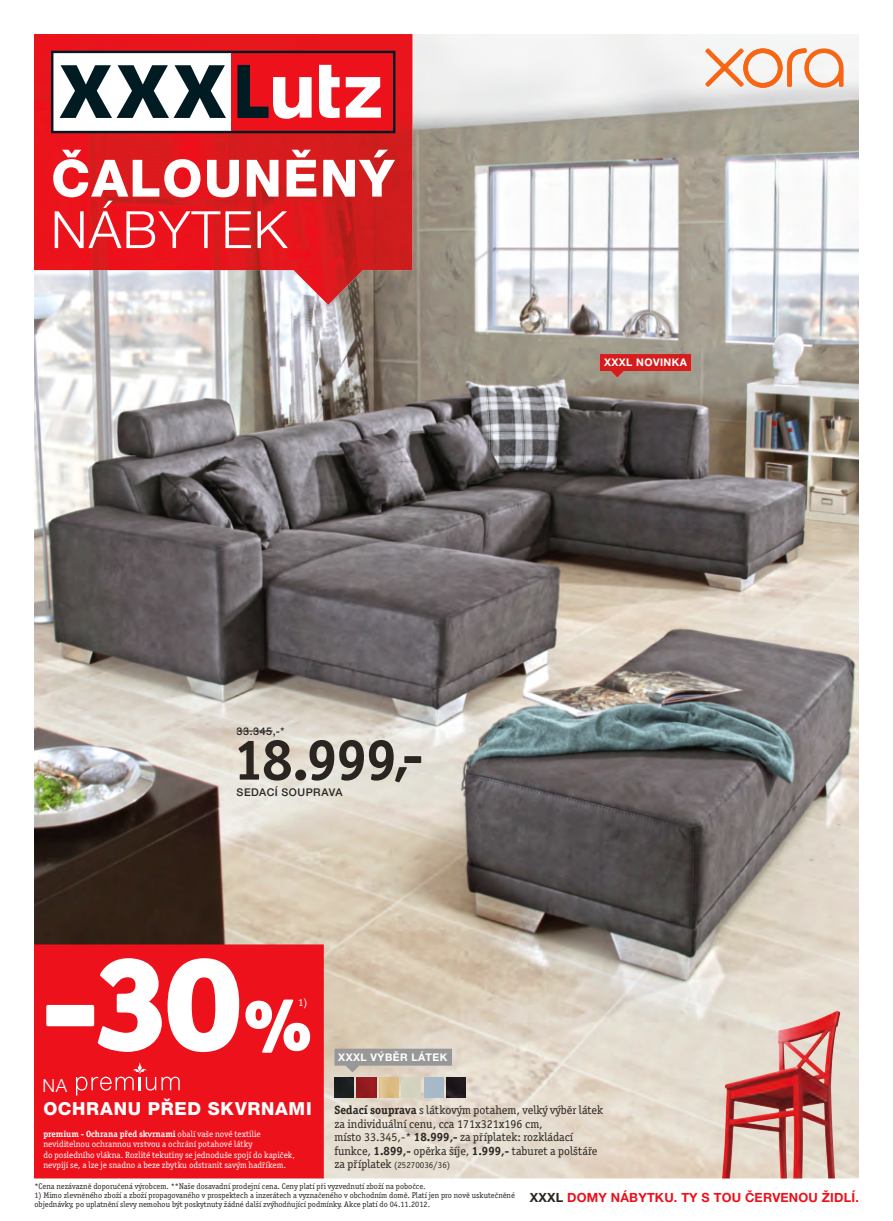
<style>
.page{position:relative;width:893px;height:1221px;background:#fff}
.page>*{position:absolute;margin:0;border:0;box-sizing:border-box;transform-origin:0 0}
.t1{font:900 133.35px "Officina Serif ITC Pro";color:#fff}
.t2{font:700 57.75px "Officina Serif ITC Pro";color:#2a2521}
.t3{font:800 51.45px "Helvetica Neue LT Pro";letter-spacing:.03em;color:#fff}
.t4{font:300 51.45px "Helvetica Neue LT Pro";letter-spacing:.03em;color:#fff}
.t5{font:800 18px "Helvetica Neue LT Pro";letter-spacing:.04em;color:#fff}
.t6{font:300 18px "Helvetica Neue LT Pro";color:#fff}
.t7{font:700 12.6px "Helvetica Neue LT Pro";letter-spacing:.015em;color:#ed111c}
.t8{font:12px/13.5px "Officina Serif ITC Pro";color:#2a2521}
.t9{font:500 10.65px "Helvetica Neue LT Pro";letter-spacing:.05em;color:#2a2521}
.t10{font:700 10.5px "Helvetica Neue LT Pro";letter-spacing:.04em;color:#fff}
.t11{font:10.5px "Officina Serif ITC Pro";color:#fff}
.t12{font:9px/10.5px "Officina Serif ITC Pro";color:#fff}
.t13{font:9px "Officina Serif ITC Pro";color:#2a2521}
.t14{font:8.25px/9px "Officina Serif ITC Pro";color:#2a2521}
.s1{font-size:74.1px}
.s2{font-weight:700}
.s3{font-size:12px}
.s4{color:#2a2521}
</style>
<div class="page">
<hr style="left:0;top:867px;width:1px;height:353px;background:#e1e1e1">
<img style="left:34px;top:34px;width:825px;height:1144px">
<svg style="left:705px;top:48px;width:139px;height:40px"></svg>
<img style="left:34px;top:34px;width:284px;height:261px">
<img style="left:318px;top:34px;width:94px;height:271px">
<svg style="left:51px;top:51px;width:344px;height:82px"></svg>
<img style="left:600px;top:354px;width:91px;height:24px">
<img style="left:722px;top:1010px;width:118px;height:168px">
<hr style="left:237px;top:730px;width:36px;height:1px;background:#2a2521">
<div style="left:34px;top:944px;width:290px;height:234px;background:#ed111c"></div>
<svg style="left:76px;top:1062px;width:104px;height:33px;background:#ef2d36"></svg>
<svg style="left:334px;top:1048px;width:118px;height:24px;background:#aca8a3"></svg>
<img style="left:334px;top:1077px;width:20px;height:20px">
<img style="left:357px;top:1077px;width:19px;height:20px">
<img style="left:379px;top:1077px;width:19px;height:20px">
<img style="left:402px;top:1077px;width:19px;height:20px">
<img style="left:424px;top:1077px;width:19px;height:20px">
<img style="left:447px;top:1077px;width:19px;height:20px">
<h3 class="t3" style="left:51px;top:148px;width:345px">ČALOUNĚNÝ</h3>
<h3 class="t4" style="left:51px;top:198px;width:238px">NÁBYTEK</h3>
<p class="t9" style="left:237px;top:724px;width:49px">33.345,-*</p>
<h2 class="t2" style="left:233px;top:724px;width:192px">18.999,-</h2>
<p class="t9" style="left:237px;top:785px;width:107px">SEDACÍ SOUPRAVA</p>
<h1 class="t1" style="left:42px;top:916px;width:271px">-30<span class="s1">%</span></h1>
<p class="t11" style="left:298px;top:995px;width:11px">1)</p>
<h3 class="t6" style="left:43px;top:1074px;width:26px">NA</h3>
<p class="t10" style="left:338px;top:1050px;width:110px">XXXL VÝBĚR LÁTEK</p>
<p class="t10" style="left:604px;top:356px;width:84px">XXXL NOVINKA</p>
<h3 class="t5" style="left:43px;top:1097px;width:270px">OCHRANU PŘED SKVRNAMI</h3>
<p class="t12" style="left:43px;top:1128px;width:253px"><span class="s2">premium - Ochrana před skvrnami</span> obalí vaše nové textilie neviditelnou ochrannou vrstvou a ochrání potahové látky<br>do posledního vlákna. Rozlité tekutiny se jednoduše spojí do kapiček, nevpijí se, a lze je snadno a beze zbytku odstranit savým hadříkem.</p>
<h3 class="t8" style="left:334px;top:1103px;width:270px"><span class="s2">Sedací souprava</span> s látkovým potahem, velký výběr látek za individuální cenu, cca 171x321x196 cm,<br>místo 33.345,-* <span class="s2">18.999,-</span> za příplatek: rozkládací funkce, <span class="s2">1.899,-</span> opěrka šíje, <span class="s2">1.999,-</span> taburet a polštáře</h3>
<p class="t13" style="left:334px;top:1159px;width:117px"><span class="s3">za příplatek</span> (25270036/36)</p>
<p class="t14" style="left:35px;top:1181px;width:393px">*Cena nezávazně doporučená výrobcem. **Naše dosavadní prodejní cena. Ceny platí při vyzvednutí zboží na pobočce.</p>
<p class="t14" style="left:35px;top:1190px;width:482px">1) Mimo zlevněného zboží a zboží propagovaného v prospektech a inzerátech a vyznačeného v obchodním domě. Platí jen pro nově uskutečněné objednávky, po uplatnění slevy nemohou být poskytnuty žádné další zvýhodňující podmínky. Akce platí do 04.11.2012.</p>
<h3 class="t7" style="left:530px;top:1189px;width:331px"><span class="s4">XXXL</span> DOMY NÁBYTKU. TY S TOU ČERVENOU ŽIDLÍ.</h3>
</div>
